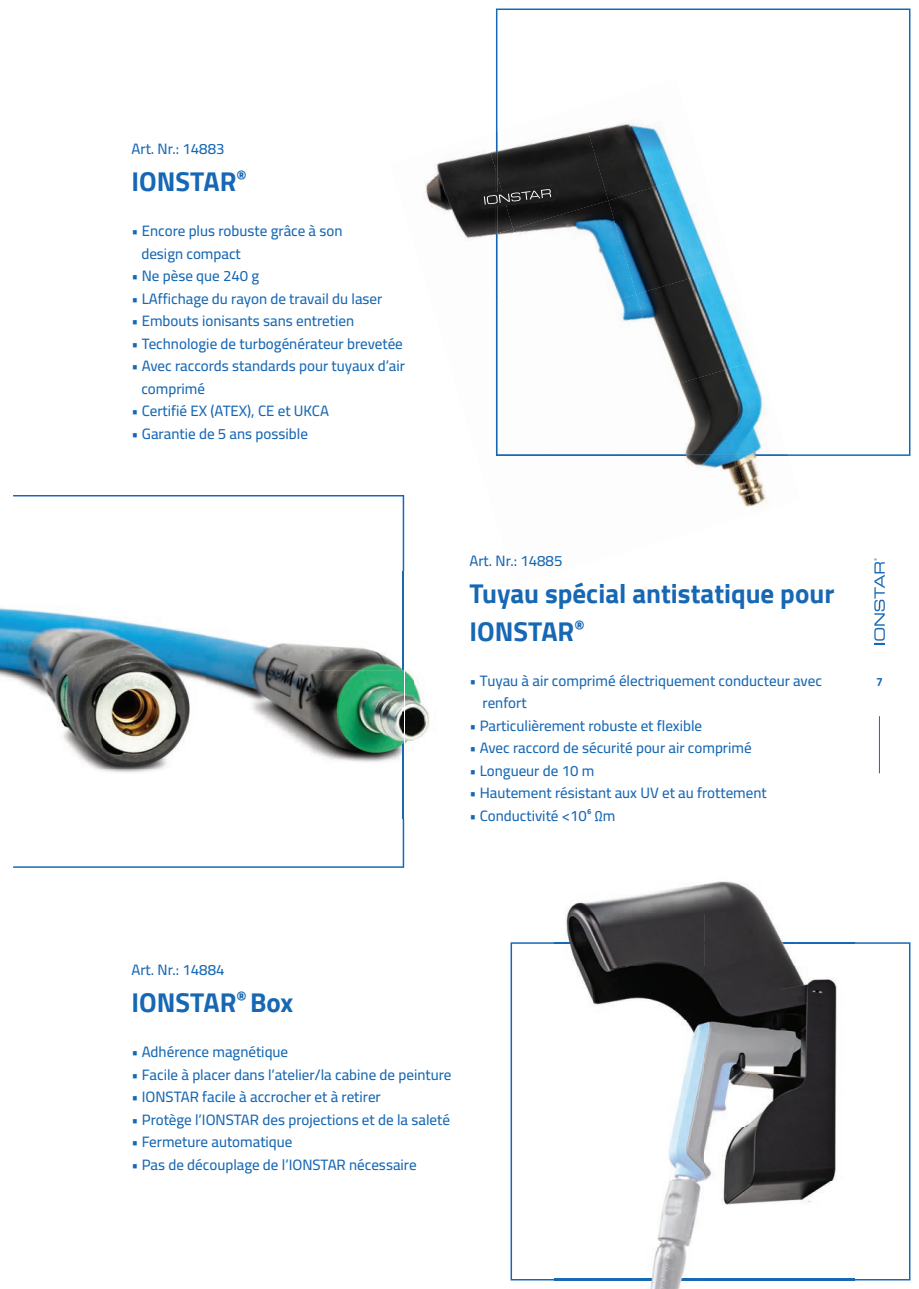
<style>
.page{position:relative;width:919px;height:1289px;background:#fff}
.page>*{position:absolute;margin:0;border:0;box-sizing:border-box;transform-origin:0 0}
.t1{font:700 27px/37.5px "Cairo";color:#1768b4}
.t2{font:500 15px/22.5px "Cairo";color:#1768b4}
.t3{font:700 12px "Cairo";color:#1768b4}
</style>
<div class="page">
<hr style="left:879px;top:716px;width:1px;height:57px;background:#1768b4">
<svg style="left:510px;top:942px;width:400px;height:338px"></svg>
<svg style="left:13px;top:495px;width:391px;height:372px"></svg>
<svg style="left:496px;top:9px;width:414px;height:447px"></svg>
<img style="left:554px;top:881px;width:300px;height:407px">
<img style="left:554px;top:942px;width:300px;height:1px">
<img style="left:554px;top:1278px;width:300px;height:2px">
<img style="left:0;top:571px;width:430px;height:248px">
<img style="left:402px;top:571px;width:2px;height:248px">
<img style="left:425px;top:153px;width:60px;height:76px">
<img style="left:485px;top:107px;width:95px;height:122px">
<img style="left:580px;top:79px;width:123px;height:121px">
<img style="left:460px;top:229px;width:53px;height:93px">
<img style="left:513px;top:200px;width:95px;height:94px">
<img style="left:608px;top:172px;width:123px;height:122px">
<img style="left:495px;top:322px;width:1px;height:94px">
<img style="left:544px;top:294px;width:92px;height:122px">
<img style="left:636px;top:266px;width:123px;height:122px">
<img style="left:495px;top:416px;width:73px;height:40px">
<img style="left:568px;top:388px;width:95px;height:66px">
<img style="left:663px;top:359px;width:124px;height:108px">
<img style="left:697px;top:467px;width:42px;height:29px">
<img style="left:739px;top:453px;width:61px;height:54px">
<img style="left:496px;top:132px;width:1px;height:159px">
<img style="left:496px;top:291px;width:48px;height:165px">
<img style="left:544px;top:454px;width:70px;height:2px">
<img style="left:614px;top:454px;width:173px;height:2px">
<svg style="left:479px;top:185px;width:77px;height:23px"></svg>
<svg style="left:874px;top:558px;width:10px;height:86px"></svg>
<p class="t2" style="left:131px;top:137px;width:94px">Art. Nr.: 14883</p>
<h1 class="t1" style="left:131px;top:163px;width:117px">IONSTAR<sup>®</sup></h1>
<p class="t2" style="left:141px;top:220px;width:203px;text-indent:-10px">• Encore plus robuste grâce à son design compact</p>
<p class="t2" style="left:131px;top:265px;width:129px">• Ne pèse que 240 g</p>
<p class="t2" style="left:131px;top:287px;width:252px">• LAffichage du rayon de travail du laser</p>
<p class="t2" style="left:131px;top:310px;width:224px">• Embouts ionisants sans entretien</p>
<p class="t2" style="left:131px;top:332px;width:273px">• Technologie de turbogénérateur brevetée</p>
<p class="t2" style="left:141px;top:355px;width:265px;text-indent:-10px">• Avec raccords standards pour tuyaux d’air comprimé</p>
<p class="t2" style="left:131px;top:400px;width:199px">• Certifié EX (ATEX), CE et UKCA</p>
<p class="t2" style="left:131px;top:422px;width:178px">• Garantie de 5 ans possible</p>
<p class="t2" style="left:469px;top:549px;width:94px">Art. Nr.: 14885</p>
<h1 class="t1" style="left:469px;top:575px;width:366px">Tuyau spécial antistatique pour<br>IONSTAR<sup>®</sup></h1>
<p class="t2" style="left:482px;top:669px;width:341px;text-indent:-13px">• Tuyau à air comprimé électriquement conducteur avec renfort</p>
<p class="t2" style="left:469px;top:714px;width:234px">• Particulièrement robuste et flexible</p>
<p class="t2" style="left:469px;top:737px;width:284px">• Avec raccord de sécurité pour air comprimé</p>
<p class="t2" style="left:469px;top:759px;width:126px">• Longueur de 10 m</p>
<p class="t2" style="left:469px;top:782px;width:299px">• Hautement résistant aux UV et au frottement</p>
<p class="t2" style="left:469px;top:804px;width:148px">• Conductivité &lt;10⁶ Ωm</p>
<p class="t3" style="left:876px;top:674px;width:8px">7</p>
<p class="t2" style="left:131px;top:958px;width:94px">Art. Nr.: 14884</p>
<h1 class="t1" style="left:131px;top:984px;width:163px">IONSTAR<sup>®</sup> Box</h1>
<p class="t2" style="left:131px;top:1040px;width:158px">• Adhérence magnétique</p>
<p class="t2" style="left:131px;top:1063px;width:321px">• Facile à placer dans l’atelier/la cabine de peinture</p>
<p class="t2" style="left:131px;top:1085px;width:251px">• IONSTAR facile à accrocher et à retirer</p>
<p class="t2" style="left:131px;top:1108px;width:320px">• Protège l’IONSTAR des projections et de la saleté</p>
<p class="t2" style="left:131px;top:1130px;width:162px">• Fermeture automatique</p>
<p class="t2" style="left:131px;top:1153px;width:287px">• Pas de découplage de l’IONSTAR nécessaire</p>
</div>
